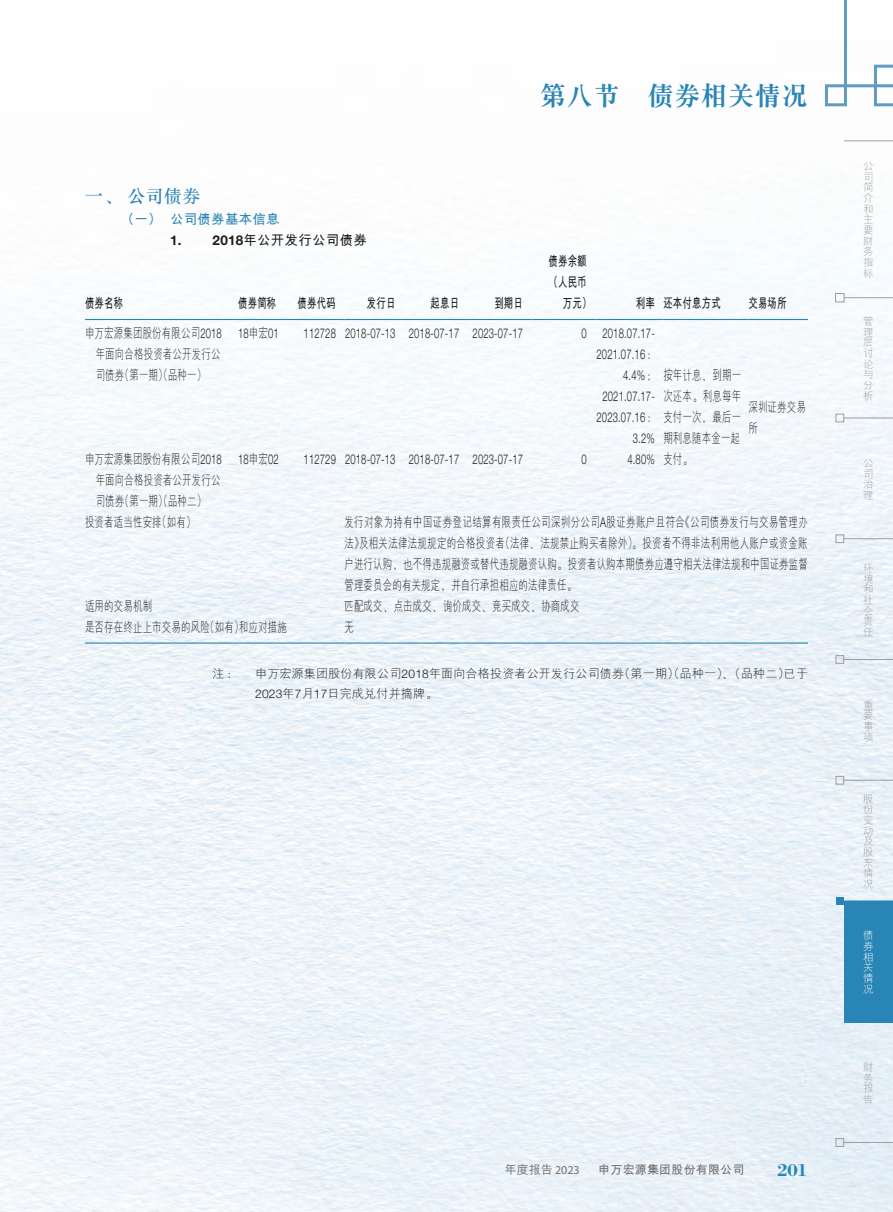
<style>
.page{position:relative;width:893px;height:1212px;background:#fff}
.page>*{position:absolute;margin:0;border:0;box-sizing:border-box;transform-origin:0 0}
.t1{font:700 27px "M Sung PRC";letter-spacing:.015em;color:#2985b5}
.t2{font:500 18px "M Sung PRC";color:#2985b5}
.t3{font:700 18px "Bodoni Std";color:#2985b5}
.t4{font:300 13.5px/21px "M Hei PRC";letter-spacing:.015em;color:#1c1c1b;text-align:justify;scale:.7 1}
.t5{font:300 13.5px/21px "Helvetica Neue LT Std";letter-spacing:.015em;color:#1c1c1b;text-align:right;scale:.7 1}
.t6{font:700 13.5px "M Hei PRC";letter-spacing:.015em;color:#1c1c1b;scale:.7 1}
.t7{font:700 13.5px "M Hei PRC";letter-spacing:.015em;color:#1c1c1b}
.t8{font:700 13.5px "M Hei PRC";letter-spacing:.015em;color:#2985b5}
.t9{font:300 12px/19.5px "M Hei PRC";letter-spacing:.015em;color:#1c1c1b}
.t10{font:700 12px "M Hei PRC";letter-spacing:.015em;color:#6f6f6f}
.t11{font:500 12px "M Hei PRC";color:#6f6f6f}
.t12{font:300 10.5px/10.6px "M Hei PRC";color:#9d9d9c;text-align:justify}
.t13{font:300 10.5px/10.6px "M Hei PRC";color:#fff;text-align:justify}
.s1{font-family:"Helvetica Neue LT Std"}
.s2{font-family:"M Hei PRC"}
.s3{font-family:"Myriad Pro";font-weight:400}
</style>
<div class="page">
<img style="left:0;top:141px;width:893px;height:1071px">
<div style="left:844px;top:901px;width:49px;height:121px;background:#2985b5"></div>
<div style="left:836px;top:414px;width:8px;height:8px;border:1px solid #9d9d9c"></div>
<hr style="left:844px;top:538px;width:49px;height:1px;background:#9d9d9c">
<hr style="left:844px;top:659px;width:49px;height:1px;background:#9d9d9c">
<hr style="left:844px;top:780px;width:49px;height:1px;background:#9d9d9c">
<hr style="left:844px;top:900px;width:49px;height:1px;background:#2985b5">
<hr style="left:844px;top:1142px;width:49px;height:1px;background:#9d9d9c">
<div style="left:836px;top:534px;width:8px;height:9px;border:1px solid #9d9d9c"></div>
<div style="left:836px;top:655px;width:8px;height:9px;border:1px solid #9d9d9c"></div>
<div style="left:836px;top:776px;width:8px;height:8px;border:1px solid #9d9d9c"></div>
<div style="left:836px;top:897px;width:8px;height:8px;background:#2985b5"></div>
<div style="left:836px;top:1138px;width:8px;height:9px;border:1px solid #9d9d9c"></div>
<hr style="left:844px;top:140px;width:49px;height:1px;background:#9d9d9c">
<div style="left:835px;top:293px;width:9px;height:9px;border:1px solid #9d9d9c"></div>
<hr style="left:844px;top:297px;width:49px;height:1px;background:#9d9d9c">
<hr style="left:844px;top:418px;width:49px;height:1px;background:#9d9d9c">
<svg style="left:825px;top:0;width:68px;height:107px"></svg>
<hr style="left:85px;top:319px;width:149px;height:1px;background:#2985b5">
<hr style="left:234px;top:319px;width:51px;height:1px;background:#2985b5">
<hr style="left:285px;top:319px;width:59px;height:1px;background:#2985b5">
<hr style="left:344px;top:319px;width:60px;height:1px;background:#2985b5">
<hr style="left:404px;top:319px;width:64px;height:1px;background:#2985b5">
<hr style="left:468px;top:319px;width:63px;height:1px;background:#2985b5">
<hr style="left:531px;top:319px;width:64px;height:1px;background:#2985b5">
<hr style="left:595px;top:319px;width:68px;height:1px;background:#2985b5">
<hr style="left:663px;top:319px;width:85px;height:1px;background:#2985b5">
<hr style="left:748px;top:319px;width:60px;height:1px;background:#2985b5">
<hr style="left:85px;top:642px;width:149px;height:2px;background:#2985b5">
<hr style="left:234px;top:642px;width:51px;height:2px;background:#2985b5">
<hr style="left:285px;top:642px;width:59px;height:2px;background:#2985b5">
<hr style="left:344px;top:642px;width:60px;height:2px;background:#2985b5">
<hr style="left:404px;top:642px;width:64px;height:2px;background:#2985b5">
<hr style="left:468px;top:642px;width:63px;height:2px;background:#2985b5">
<hr style="left:531px;top:642px;width:64px;height:2px;background:#2985b5">
<hr style="left:595px;top:642px;width:68px;height:2px;background:#2985b5">
<hr style="left:663px;top:642px;width:85px;height:2px;background:#2985b5">
<hr style="left:748px;top:642px;width:60px;height:2px;background:#2985b5">
<h1 class="t1" style="left:540px;top:83px;width:270px">第八节 债券相关情况</h1>
<h2 class="t2" style="left:85px;top:188px;width:117px">一、 公司债券</h2>
<p class="t8" style="left:121px;top:213px;width:160px">（一） 公司债券基本信息</p>
<p class="t7" style="left:170px;top:234px;width:198px"><span class="s1">1. 2018</span>年公开发行公司债券</p>
<p class="t6" style="left:85px;top:297px;width:56px">债券名称</p>
<p class="t6" style="left:238px;top:297px;width:56px">债券简称</p>
<p class="t6" style="left:298px;top:297px;width:56px">债券代码</p>
<p class="t6" style="left:367px;top:297px;width:42px">发行日</p>
<p class="t6" style="left:431px;top:297px;width:42px">起息日</p>
<p class="t6" style="left:494px;top:297px;width:42px">到期日</p>
<p class="t6" style="left:548px;top:255px;width:56px">债券余额</p>
<p class="t6" style="left:548px;top:276px;width:56px">（人民币</p>
<p class="t6" style="left:563px;top:297px;width:42px">万元）</p>
<p class="t6" style="left:636px;top:297px;width:123px">利率 还本付息方式</p>
<p class="t6" style="left:748px;top:297px;width:56px">交易场所</p>
<p class="t4" style="left:96px;top:322px;width:182px;text-indent:-11px">申万宏源集团股份有限公司<span class="s1">2018</span>年面向合格投资者公开发行公司债券（第一期）（品种一）</p>
<p class="t5" style="left:238px;top:322px;width:60px">18<span class="s2">申宏</span>01</p>
<p class="t5" style="left:304px;top:322px;width:315px">112728 2018-07-13 2018-07-17 2023-07-17</p>
<p class="t5" style="left:582px;top:322px;width:110px">0 2018.07.17-<br>2021.07.16 <span class="s2">：<br></span>4.4% <span class="s2">；<br></span>2021.07.17-<br>2023.07.16 <span class="s2">：<br></span>3.2%</p>
<p class="t4" style="left:663px;top:364px;width:113px">按年计息、到期一次还本。利息每年支付一次，最后一期利息随本金一起支付。</p>
<p class="t4" style="left:748px;top:396px;width:84px">深圳证券交易所</p>
<p class="t4" style="left:96px;top:448px;width:182px;text-indent:-11px">申万宏源集团股份有限公司<span class="s1">2018</span>年面向合格投资者公开发行公司债券（第一期）（品种二）</p>
<p class="t5" style="left:238px;top:448px;width:60px">18<span class="s2">申宏</span>02</p>
<p class="t5" style="left:304px;top:448px;width:315px">112729 2018-07-13 2018-07-17 2023-07-17</p>
<p class="t5" style="left:582px;top:448px;width:9px">0</p>
<p class="t5" style="left:627px;top:448px;width:41px">4.80%</p>
<p class="t4" style="left:85px;top:511px;width:159px">投资者适当性安排（如有）</p>
<p class="t4" style="left:344px;top:511px;width:664px">发行对象为持有中国证券登记结算有限责任公司深圳分公司<span class="s1">A</span>股证券账户且符合《公司债券发行与交易管理办法》及相关法律法规规定的合格投资者（法律、法规禁止购买者除外）。投资者不得非法利用他人账户或资金账户进行认购，也不得违规融资或替代违规融资认购。投资者认购本期债券应遵守相关法律法规和中国证券监督管理委员会的有关规定，并自行承担相应的法律责任。</p>
<p class="t4" style="left:85px;top:595px;width:97px">适用的交易机制</p>
<p class="t4" style="left:344px;top:595px;width:338px">匹配成交、点击成交、询价成交、竞买成交、协商成交</p>
<p class="t4" style="left:85px;top:616px;width:290px">是否存在终止上市交易的风险（如有）和应对措施</p>
<p class="t4" style="left:344px;top:616px;width:15px">无</p>
<p class="t9" style="left:213px;top:664px;width:29px">注：</p>
<p class="t9" style="left:255px;top:664px;width:554px">申万宏源集团股份有限公司<span class="s1">2018</span>年面向合格投资者公开发行公司债券（第一期）（品种一）、（品种二）已于<br><span class="s1">2023</span>年<span class="s1">7</span>月<span class="s1">17</span>日完成兑付并摘牌。</p>
<p class="t11" style="left:505px;top:1164px;width:76px">年度报告 <span class="s3">2023</span></p>
<p class="t10" style="left:598px;top:1164px;width:148px">申万宏源集团股份有限公司</p>
<h2 class="t3" style="left:777px;top:1159px;width:32px">201</h2>
<p class="t12" style="left:863px;top:161px;width:11px">公司简介和主要财务指标</p>
<p class="t12" style="left:863px;top:316px;width:11px">管理层讨论与分析</p>
<p class="t12" style="left:863px;top:458px;width:12px">公司治理</p>
<p class="t12" style="left:863px;top:562px;width:12px">环境和社会责任</p>
<p class="t12" style="left:863px;top:699px;width:11px">重要事项</p>
<p class="t12" style="left:863px;top:793px;width:12px">股份变动及股东情况</p>
<p class="t13" style="left:863px;top:930px;width:12px">债券相关情况</p>
<p class="t12" style="left:863px;top:1061px;width:11px">财务报告</p>
</div>
